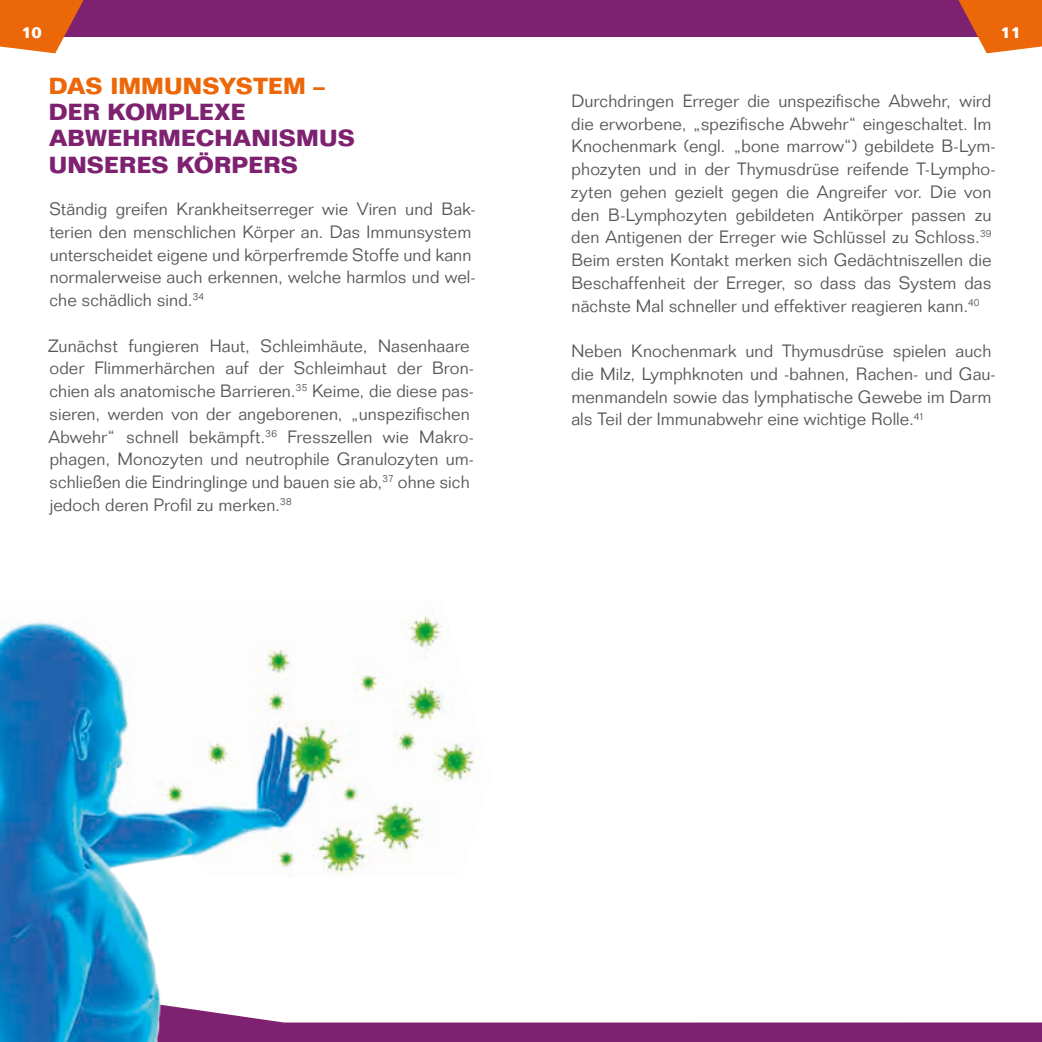
<style>
.page{position:relative;width:1042px;height:1042px;background:#fff}
.page>*{position:absolute;margin:0;border:0;box-sizing:border-box;transform-origin:0 0}
.t1{font:700 22.75px/26.2px "Folio";letter-spacing:.005em;color:#7d2170}
.t2{font:700 22.75px "Folio";color:#ec6708}
.t3{font:300 17.5px/22.8px "Folio Std";letter-spacing:.005em;color:#575756}
.t4{font:700 15.75px "Folio";color:#fff}
</style>
<div class="page">
<div style="left:491px;top:1022px;width:551px;height:20px;background:#7d2170"></div>
<img style="left:0;top:615px;width:491px;height:427px">
<div style="left:0;top:0;width:1042px;height:36px;background:#7d2170"></div>
<svg style="left:0;top:0;width:84px;height:53px"></svg>
<svg style="left:958px;top:0;width:84px;height:53px"></svg>
<p class="t4" style="left:21px;top:23px;width:22px">10</p>
<p class="t4" style="left:1000px;top:23px;width:22px">11</p>
<h1 class="t2" style="left:49px;top:72px;width:278px">DAS IMMUNSYSTEM –</h1>
<h1 class="t1" style="left:49px;top:99px;width:308px">DER KOMPLEXE<br>ABWEHRMECHANISMUS<br>UNSERES KÖRPERS</h1>
<p class="t3" style="left:571px;top:89px;width:426px">Durchdringen Erreger die unspezifische Abwehr, wird die erworbene, „spezifische Abwehr“ eingeschaltet. Im Knochenmark (engl. „bone marrow“) gebildete B-Lym&shy;phozyten und in der Thymusdrüse reifende T-Lympho&shy;zyten gehen gezielt gegen die Angreifer vor. Die von den B-Lymphozyten gebildeten Antikörper passen zu den Antigenen der Erreger wie Schlüssel zu Schloss.<sup>39<br></sup>Beim ersten Kontakt merken sich Gedächtniszellen die Beschaffenheit der Erreger, so dass das System das nächste Mal schneller und effektiver reagieren kann.<sup>40</sup></p>
<p class="t3" style="left:571px;top:340px;width:426px">Neben Knochenmark und Thymusdrüse spielen auch die Milz, Lymphknoten und -bahnen, Rachen- und Gau&shy;menmandeln sowie das lymphatische Gewebe im Darm als Teil der Immunabwehr eine wichtige Rolle.<sup>41</sup></p>
<p class="t3" style="left:49px;top:198px;width:428px">Ständig greifen Krankheitserreger wie Viren und Bak&shy;terien den menschlichen Körper an. Das Immunsystem unterscheidet eigene und körperfremde Stoffe und kann normalerweise auch erkennen, welche harmlos und wel&shy;che schädlich sind.<sup>34</sup></p>
<p class="t3" style="left:48px;top:334px;width:427px">Zunächst fungieren Haut, Schleimhäute, Nasenhaare oder Flimmerhärchen auf der Schleimhaut der Bron&shy;chien als anatomische Barrieren.<sup>35</sup> Keime, die diese pas&shy;sieren, werden von der angeborenen, „unspezifischen Abwehr“ schnell bekämpft.<sup>36</sup> Fresszellen wie Makro&shy;phagen, Monozyten und neutrophile Granulozyten um&shy;schließen die Eindringlinge und bauen sie ab,<sup>37</sup> ohne sich jedoch deren Profil zu merken.<sup>38</sup></p>
</div>
